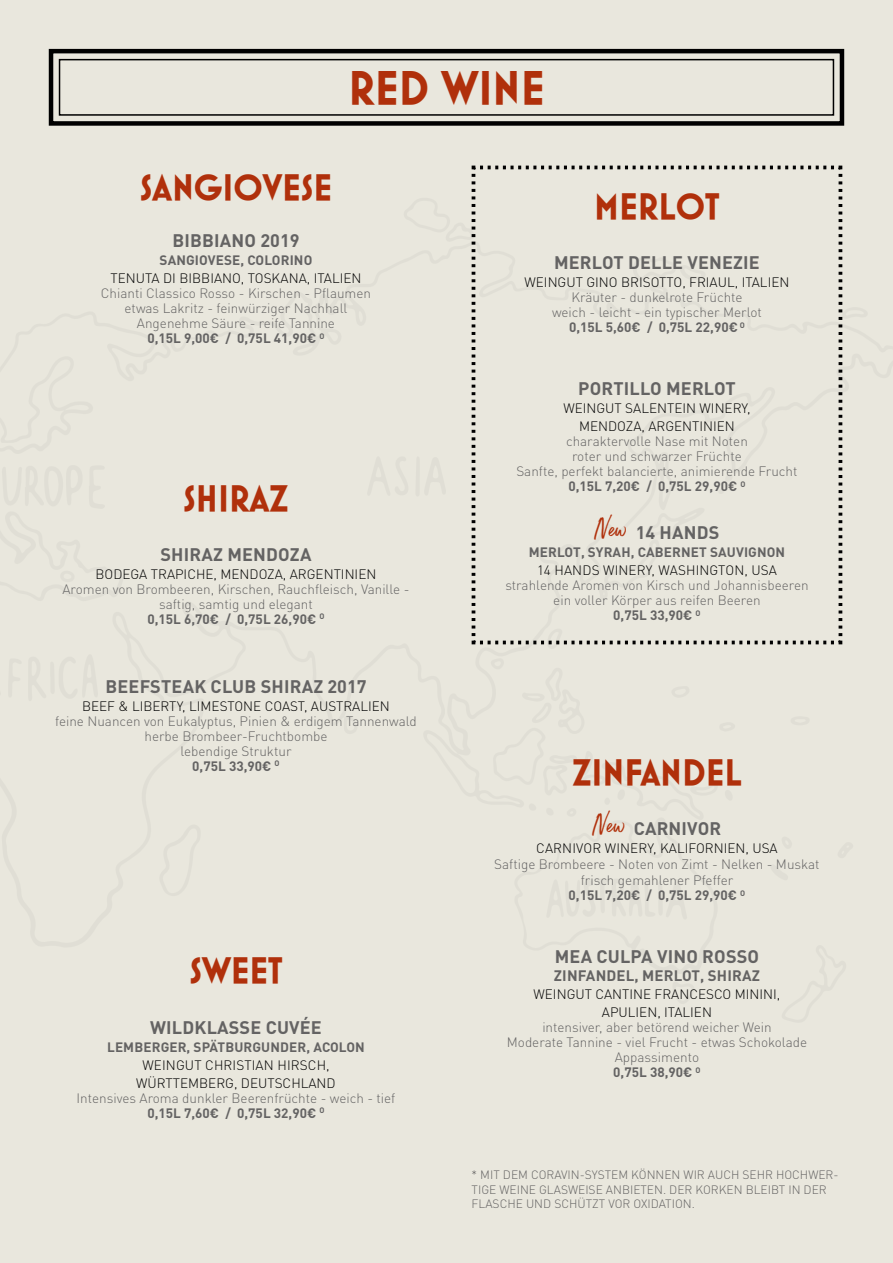
<style>
.page{position:relative;width:893px;height:1263px;background:#e9e7dd}
.page>*{position:absolute;margin:0;border:0;box-sizing:border-box;transform-origin:0 0}
.t1{font:700 48px "Mostra One";color:#b0300b}
.t2{font:700 37.5px "Mostra One";color:#b0300b}
.t3{font:700 18px "DIN Pro";letter-spacing:.01em;color:#646363}
.t4{font:700 15px "DIN Pro";letter-spacing:.01em;color:#646363}
.t5{font:300 13.5px/15px "DIN Pro";color:#646363;text-align:center}
.t6{font:300 13.5px/18px "DIN Pro";color:#000;text-align:center}
.t7{font:700 13.5px "DIN Pro";letter-spacing:.01em;color:#646363}
.t8{font:300 12px/14.4px "DIN Pro";color:#646363}
.s1{font-weight:700}
.s2{font-family:"Costa Rica";font-weight:400;font-size:15px;color:#b0300b}
</style>
<div class="page">
<div style="left:49px;top:49px;width:795px;height:77px;border:4px solid #000"></div>
<div style="left:59px;top:59px;width:775px;height:57px;border:2px solid #000"></div>
<svg style="left:471px;top:165px;width:372px;height:480px"></svg>
<h1 class="t1" style="left:348px;top:60px;width:198px">RED WINE</h1>
<h2 class="t2" style="left:140px;top:166px;width:194px">SANGIOVESE</h2>
<h3 class="t3" style="left:173px;top:228px;width:129px">BIBBIANO 2019</h3>
<p class="t7" style="left:160px;top:251px;width:154px">SANGIOVESE, COLORINO</p>
<p class="t6" style="left:111px;top:268px;width:252px">TENUTA DI BIBBIANO, TOSKANA, ITALIEN</p>
<p class="t5" style="left:101px;top:285px;width:272px">Chianti Classico Rosso - Kirschen - Pflaumen etwas Lakritz - feinwürziger Nachhall Angenehme Säure - reife Tannine<br><span class="s1">0,15L 9,00€ / 0,75L 41,90€</span> <sup>O</sup></p>
<h2 class="t2" style="left:183px;top:477px;width:107px">SHIRAZ</h2>
<h3 class="t3" style="left:160px;top:542px;width:153px">SHIRAZ MENDOZA</h3>
<p class="t6" style="left:96px;top:564px;width:282px">BODEGA TRAPICHE, MENDOZA, ARGENTINIEN</p>
<p class="t5" style="left:62px;top:580px;width:349px">Aromen von Brombeeren, Kirschen, Rauchfleisch, Vanille - saftig, samtig und elegant<br><span class="s1">0,15L 6,70€ / 0,75L 26,90€</span> <sup>O</sup></p>
<h3 class="t3" style="left:106px;top:674px;width:263px">BEEFSTEAK CLUB SHIRAZ 2017</h3>
<p class="t6" style="left:82px;top:696px;width:309px">BEEF &amp; LIBERTY, LIMESTONE COAST, AUSTRALIEN</p>
<p class="t5" style="left:55px;top:712px;width:363px">feine Nuancen von Eukalyptus, Pinien &amp; erdigem Tannenwald herbe Brombeer-Fruchtbombe<br>lebendige Struktur<br><span class="s1">0,75L 33,90€</span> <sup>O</sup></p>
<h2 class="t2" style="left:189px;top:948px;width:95px">SWEET</h2>
<h3 class="t3" style="left:150px;top:1015px;width:173px">WILDKLASSE CUVÉE</h3>
<p class="t7" style="left:107px;top:1037px;width:259px">LEMBERGER, SPÄTBURGUNDER, ACOLON</p>
<p class="t6" style="left:136px;top:1054px;width:201px">WEINGUT CHRISTIAN HIRSCH,<br>WÜRTTEMBERG, DEUTSCHLAND</p>
<p class="t5" style="left:77px;top:1089px;width:320px">Intensives Aroma dunkler Beerenfrüchte - weich - tief<br><span class="s1">0,15L 7,60€ / 0,75L 32,90€</span> <sup>O</sup></p>
<h2 class="t2" style="left:594px;top:185px;width:127px">MERLOT</h2>
<h3 class="t3" style="left:554px;top:251px;width:207px">MERLOT DELLE VENEZIE</h3>
<p class="t6" style="left:524px;top:272px;width:266px">WEINGUT GINO BRISOTTO, FRIAUL, ITALIEN</p>
<p class="t5" style="left:552px;top:289px;width:211px">Kräuter - dunkelrote Früchte<br>weich - leicht - ein typischer Merlot<br><span class="s1">0,15L 5,60€ / 0,75L 22,90€</span> <sup>O</sup></p>
<h3 class="t3" style="left:578px;top:377px;width:159px">PORTILLO MERLOT</h3>
<p class="t6" style="left:563px;top:398px;width:189px">WEINGUT SALENTEIN WINERY,<br>MENDOZA, ARGENTINIEN</p>
<p class="t5" style="left:516px;top:433px;width:283px">charaktervolle Nase mit Noten<br>roter und schwarzer Früchte<br>Sanfte, perfekt balancierte, animierende Frucht <span class="s1">0,15L 7,20€ / 0,75L 29,90€</span> <sup>O</sup></p>
<h3 class="t3" style="left:594px;top:521px;width:126px"><span class="s2">New</span> 14 HANDS</h3>
<p class="t7" style="left:529px;top:543px;width:258px">MERLOT, SYRAH, CABERNET SAUVIGNON</p>
<p class="t6" style="left:537px;top:560px;width:241px">14 HANDS WINERY, WASHINGTON, USA</p>
<p class="t5" style="left:505px;top:577px;width:305px">strahlende Aromen von Kirsch und Johannisbeeren ein voller Körper aus reifen Beeren<br><span class="s1">0,75L 33,90€</span> <sup>O</sup></p>
<h2 class="t2" style="left:572px;top:751px;width:171px">ZINFANDEL</h2>
<h3 class="t3" style="left:593px;top:816px;width:130px"><span class="s2">New</span> CARNIVOR</h3>
<p class="t6" style="left:536px;top:838px;width:243px">CARNIVOR WINERY, KALIFORNIEN, USA</p>
<p class="t5" style="left:494px;top:855px;width:327px;line-height:15.6px">Saftige Brombeere - Noten von Zimt - Nelken - Muskat frisch gemahlener Pfeffer<br><span class="s1">0,15L 7,20€ / 0,75L 29,90€</span> <sup>O</sup></p>
<h3 class="t3" style="left:555px;top:944px;width:206px">MEA CULPA VINO ROSSO</h3>
<p class="t4" style="left:554px;top:965px;width:208px">ZINFANDEL, MERLOT, SHIRAZ</p>
<p class="t6" style="left:534px;top:984px;width:248px">WEINGUT CANTINE FRANCESCO MININI,<br>APULIEN, ITALIEN</p>
<p class="t5" style="left:507px;top:1019px;width:302px">intensiver, aber betörend weicher Wein<br>Moderate Tannine - viel Frucht - etwas Schokolade<br>Appassimento<br><span class="s1">0,75L 38,90€</span> <sup>O</sup></p>
<p class="t8" style="left:472px;top:1167px;width:368px">* MIT DEM CORAVIN-SYSTEM KÖNNEN WIR AUCH SEHR HOCHWER-<br>TIGE WEINE GLASWEISE ANBIETEN. DER KORKEN BLEIBT IN DER<br>FLASCHE UND SCHÜTZT VOR OXIDATION.</p>
</div>
